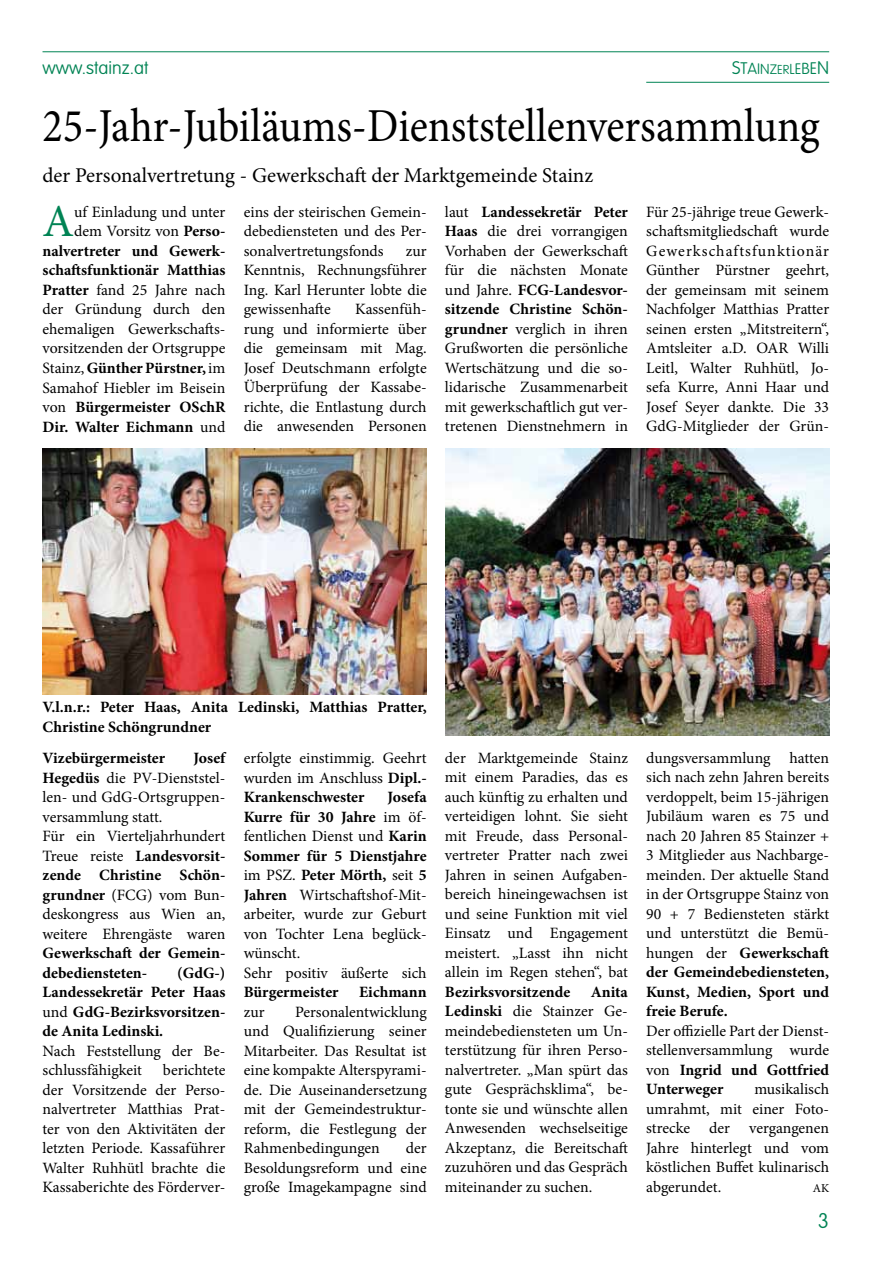
<style>
.page{position:relative;width:893px;height:1263px;background:#fff}
.page>*{position:absolute;margin:0;border:0;box-sizing:border-box;transform-origin:0 0}
.t1{font:47.25px "Minion Pro";color:#000;scale:.9 1}
.t2{font:45.75px "Minion Pro";color:#008354}
.t3{font:21px "Minion Pro";color:#000}
.t4{font:100 21px "VAG Rounded";color:#008354}
.t5{font:100 18px "VAG Rounded";color:#008354}
.t6{font:15.75px/19.5px "Minion Pro";color:#000;text-align:justify}
.t7{font:700 15.75px/19.5px "Minion Pro";color:#000}
.t8{font:12px "Minion Pro";color:#000}
.s1{font-size:16.5px}
.s2{font-size:15.75px}
.s3{font-size:15px}
.s4{font-size:14.25px}
.s5{font-size:13.5px}
.s6{font-size:12.75px}
.s7{font-weight:700}
.s8{font-weight:400}
</style>
<div class="page">
<hr style="left:43px;top:51px;width:786px;height:1px;background:#008354">
<hr style="left:646px;top:82px;width:183px;height:1px;background:#008354">
<img style="left:43px;top:449px;width:384px;height:245px">
<img style="left:445px;top:449px;width:384px;height:287px">
<p class="t5" style="left:43px;top:57px;width:107px">www.stainz.at</p>
<p class="t5" style="left:732px;top:57px;width:99px">S<span class="s1">t</span><span class="s2">a</span><span class="s3">i</span><span class="s4">n</span><span class="s5">z</span><span class="s6">er</span><span class="s4">l</span><span class="s3">e</span><span class="s2">b</span><span class="s1">e</span>n</p>
<h1 class="t1" style="left:43px;top:94px;width:865px">25-Jahr-Jubiläums-Dienststellenversammlung</h1>
<h3 class="t3" style="left:43px;top:161px;width:552px">der Personalvertretung - Gewerkschaft der Marktgemeinde Stainz</h3>
<h2 class="t2" style="left:43px;top:191px;width:33px">A</h2>
<p class="t6" style="left:646px;top:202px;width:184px">Für 25-jährige treue Gewerk&shy;schaftsmitgliedschaft wurde Gewerkschaftsfunktionär Günther Pürstner geehrt, der gemeinsam mit seinem Nachfolger Matthias Pratter seinen ersten „Mitstreitern“, Amtsleiter a.D. OAR Willi Leitl, Walter Ruhhütl, Jo&shy;sefa Kurre, Anni Haar und Josef Seyer dankte. Die 33<br>GdG-Mitglieder der Grün-</p>
<p class="t6" style="left:445px;top:202px;width:184px">laut <span class="s7">Landessekretär Peter Haas</span> die drei vorrangigen Vorhaben der Gewerkschaft für die nächsten Monate und Jahre. <span class="s7">FCG-Landesvor&shy;sitzende Christine Schön&shy;grundner</span> verglich in ihren Grußworten die persönliche Wertschätzung und die so&shy;lidarische Zusammenarbeit mit gewerkschaftlich gut ver&shy;tretenen Dienstnehmern in</p>
<p class="t6" style="left:244px;top:202px;width:184px">eins der steirischen Gemein&shy;debediensteten und des Per&shy;sonalvertretungsfonds</p>
<p class="t6" style="left:43px;top:202px;width:184px;text-align:right">uf Einladung und unter dem Vorsitz von <span class="s7">Perso&shy;nalvertreter und Gewerk&shy;schaftsfunktionär Matthias<br>Pratter</span> fand 25 Jahre nach der Gründung durch den ehemaligen Gewerkschafts&shy;vorsitzenden der Ortsgruppe<br>Stainz, <span class="s7">Günther Pürstner,</span> im<br>Samahof Hiebler im Beisein von <span class="s7">Bürgermeister OSchR<br>Dir. Walter Eichmann</span> und</p>
<p class="t6" style="left:244px;top:241px;width:184px;text-indent:162px">zur Kenntnis, Rechnungsführer Ing. Karl Herunter lobte die gewissenhafte</p>
<p class="t6" style="left:244px;top:300px;width:184px;text-indent:112px">Kassenfüh&shy;rung und informierte über die gemeinsam mit Mag.<br>Josef Deutschmann erfolgte Überprüfung der Kassabe&shy;richte, die Entlastung durch die anwesenden Personen</p>
<p class="t7" style="left:43px;top:697px;width:386px">V.l.n.r.: Peter Haas, Anita Ledinski, Matthias Pratter,<br>Christine Schöngrundner</p>
<p class="t6" style="left:43px;top:748px;width:184px;text-align:left;text-indent:151px"><span class="s7">Josef<br>Hegedüs</span> die PV-Dienststel&shy;len- und GdG-Ortsgruppen&shy;versammlung statt.<br>Für ein Vierteljahrhundert<br>Treue reiste <span class="s7">Landesvorsit&shy;zende Christine Schön&shy;grundner</span> (FCG) vom Bun&shy;deskongress aus Wien an, weitere Ehrengäste waren</p>
<p class="t7" style="left:43px;top:943px;width:184px">Gewerkschaft der Gemein&shy;debediensteten-</p>
<p class="t7" style="left:43px;top:748px;width:124px">Vizebürgermeister</p>
<p class="t7" style="left:43px;top:962px;width:184px;text-align:justify;text-indent:135px">(GdG-)<br>Landessekretär Peter Haas <span class="s8">und</span> GdG-Bezirksvorsitzen&shy;de Anita Ledinski.</p>
<p class="t6" style="left:43px;top:1041px;width:184px">Nach Feststellung der Be&shy;schlussfähigkeit</p>
<p class="t6" style="left:43px;top:1060px;width:184px;text-indent:120px">berichtete der Vorsitzende der Perso&shy;nalvertreter Matthias Prat&shy;ter von den Aktivitäten der letzten Periode. Kassaführer Walter Ruhhütl brachte die Kassaberichte des Förderver-</p>
<p class="t6" style="left:244px;top:748px;width:184px">erfolgte einstimmig. Geehrt wurden im Anschluss <span class="s7">Dipl.- Krankenschwester</span></p>
<p class="t6" style="left:244px;top:787px;width:184px;text-align:left;text-indent:144px"><span class="s7">Josefa<br>Kurre für 30 Jahre</span> im öf&shy;fentlichen Dienst und <span class="s7">Karin<br>Sommer für 5 Dienstjahre </span>im PSZ. <span class="s7">Peter Mörth,</span> seit <span class="s7">5<br>Jahren</span> Wirtschaftshof-Mit&shy;arbeiter, wurde zur Geburt von Tochter Lena beglück&shy;wünscht.<br>Sehr positiv äußerte sich</p>
<p class="t7" style="left:244px;top:982px;width:96px">Bürgermeister</p>
<p class="t7" style="left:359px;top:982px;width:69px">Eichmann</p>
<p class="t6" style="left:244px;top:1002px;width:22px">zur</p>
<p class="t6" style="left:244px;top:1002px;width:184px;text-indent:51px">Personalentwicklung und Qualifizierung seiner Mitarbeiter. Das Resultat ist eine kompakte Alterspyrami&shy;de. Die Auseinandersetzung mit der Gemeindestruktur&shy;reform, die Festlegung der Rahmenbedingungen</p>
<p class="t6" style="left:244px;top:1138px;width:184px;text-indent:162px">der Besoldungsreform und eine große Imagekampagne sind</p>
<p class="t6" style="left:445px;top:748px;width:184px">der Marktgemeinde Stainz mit einem Paradies, das es auch künftig zu erhalten und verteidigen lohnt. Sie sieht mit Freude, dass Personal&shy;vertreter Pratter nach zwei Jahren in seinen Aufgaben&shy;bereich hineingewachsen ist und seine Funktion mit viel Einsatz und Engagement meistert. „Lasst ihn nicht allein im Regen stehen“, bat</p>
<p class="t7" style="left:445px;top:982px;width:127px">Bezirksvorsitzende</p>
<p class="t6" style="left:445px;top:982px;width:184px;text-indent:146px"><span class="s7">Anita Ledinski</span> die Stainzer Ge&shy;meindebediensteten um Un&shy;terstützung für ihren Perso&shy;nalvertreter. „Man spürt das gute Gesprächsklima“, be&shy;tonte sie und wünschte allen Anwesenden wechselseitige Akzeptanz, die Bereitschaft zuzuhören und das Gespräch miteinander zu suchen.</p>
<p class="t6" style="left:646px;top:748px;width:184px">dungsversammlung hatten sich nach zehn Jahren bereits verdoppelt, beim 15-jährigen Jubiläum waren es 75 und nach 20 Jahren 85 Stainzer + 3 Mitglieder aus Nachbarge&shy;meinden. Der aktuelle Stand in der Ortsgruppe Stainz von 90 + 7 Bediensteten stärkt und unterstützt die Bemü&shy;hungen der <span class="s7">Gewerkschaft der Gemeindebediensteten, Kunst, Medien, Sport und freie Berufe.</span></p>
<p class="t6" style="left:646px;top:1021px;width:184px">Der offizielle Part der Dienst&shy;stellenversammlung wurde von <span class="s7">Ingrid und Gottfried Unterweger</span></p>
<p class="t6" style="left:646px;top:1080px;width:184px;text-indent:108px">musikalisch umrahmt, mit einer Foto&shy;strecke der vergangenen Jahre hinterlegt und vom köstlichen Buffet kulinarisch abgerundet.</p>
<p class="t8" style="left:813px;top:1180px;width:18px">AK</p>
<h3 class="t4" style="left:818px;top:1209px;width:13px">3</h3>
</div>
